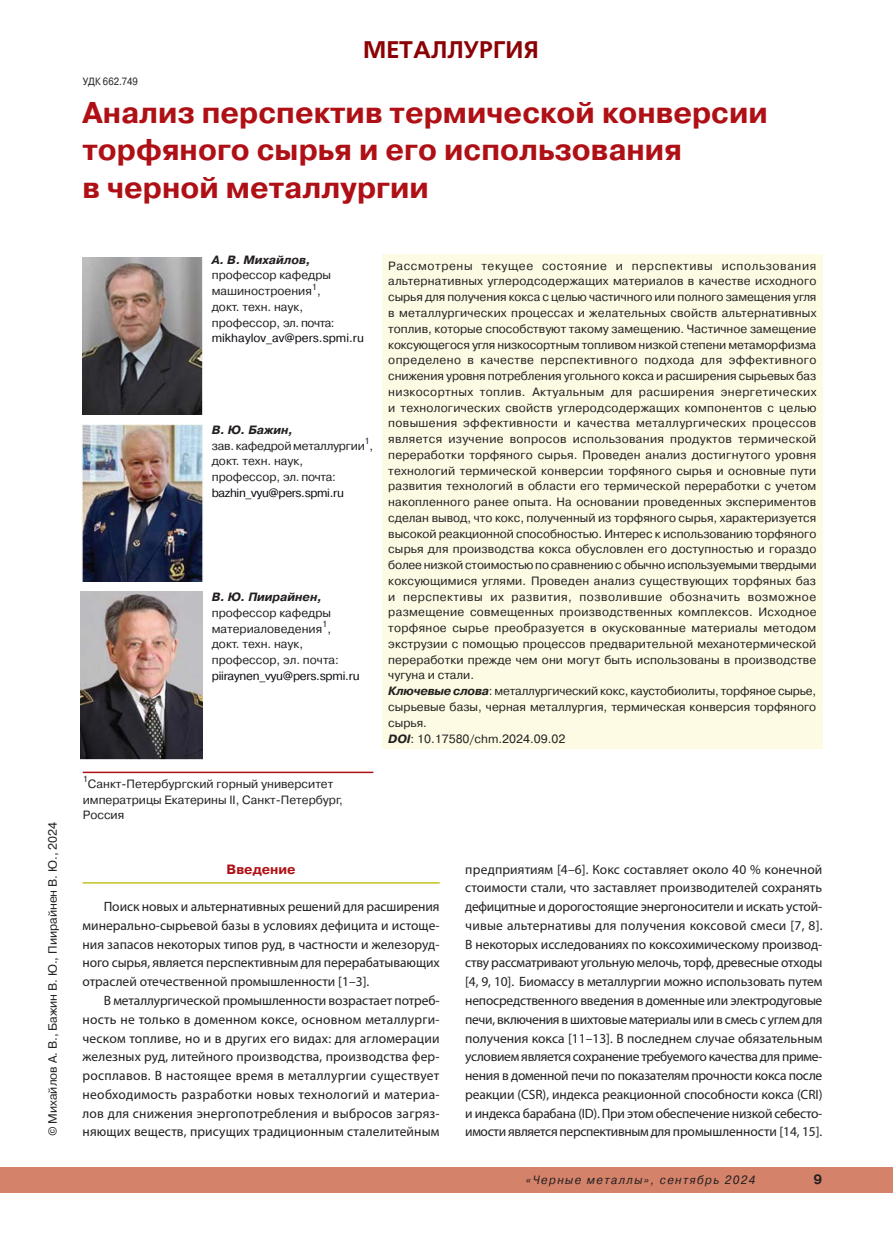
<style>
.page{position:relative;width:893px;height:1234px;background:#fff}
.page>*{position:absolute;margin:0;border:0;box-sizing:border-box;transform-origin:0 0}
.t1{font:700 30px/37.5px "Pragmatica C";color:#af1015}
.t2{font:700 24px "Free Set C";color:#8b0204}
.t3{font:13.5px/18.8px "Myriad Pro";color:#231f20;text-align:justify}
.t4{font:700 13.5px "Pragmatica C";color:#af1015}
.t5{font:700 13.5px "Pragmatica C";color:#231f20}
.t6{font:12px/15.8px "Pragmatica C";letter-spacing:.01em;color:#231f20}
.t7{font:12px/15.8px "Pragmatica C";letter-spacing:-.02em;color:#231f20}
.t8{font:12px "Pragmatica C";letter-spacing:-.02em;color:#080a0e}
.t9{font:italic 12px "Pragmatica C";letter-spacing:.125em;color:#231f20;scale:.94 1}
.t10{font:italic 700 12px "Pragmatica C";color:#231f20}
.t11{font:12px "Pragmatica C";color:#080a0e}
.t12{font:10.5px "Pragmatica C";color:#231f20;scale:.88 1}
.t13{font:9px "Pragmatica C";color:#231f20}
.s1{font-weight:700;font-style:italic}
</style>
<div class="page">
<div style="left:0;top:1167px;width:893px;height:25px;background:#d48269"></div>
<hr style="left:82px;top:881px;width:358px;height:2px;background:#c4c126">
<div style="left:382px;top:254px;width:440px;height:494px;background:#fdfbe4"></div>
<img style="left:83px;top:257px;width:119px;height:157px">
<img style="left:82px;top:424px;width:121px;height:157px">
<img style="left:81px;top:591px;width:121px;height:168px">
<hr style="left:83px;top:771px;width:290px;height:2px;background:#af1015">
<p class="t6" style="left:46px;top:1136px;width:316px;rotate:-90deg">© Михайлов А. В., Бажин В. Ю., Пиирайнен В. Ю., 2024</p>
<p class="t12" style="left:83px;top:78px;width:64px">УДК 662.749</p>
<h2 class="t2" style="left:363px;top:35px;width:177px">МЕТАЛЛУРГИЯ</h2>
<h1 class="t1" style="left:82px;top:94px;width:687px">Анализ перспектив термической конверсии торфяного сырья и его использования<br>в черной металлургии</h1>
<p class="t10" style="left:212px;top:253px;width:100px">А. В. Михайлов,</p>
<p class="t6" style="left:212px;top:268px;width:121px">профессор кафедры машиностроения ,</p>
<p class="t13" style="left:312px;top:283px;width:7px">1</p>
<p class="t6" style="left:212px;top:300px;width:124px">докт. техн. наук, профессор, эл. почта:</p>
<p class="t11" style="left:212px;top:334px;width:154px">mikhaylov_av@pers.spmi.ru</p>
<p class="t7" style="left:212px;top:422px;width:163px"><span class="s1">В. Ю. Бажин,<br></span>зав. кафедрой металлургии<sup>1</sup>, докт. техн. наук, профессор, эл. почта:</p>
<p class="t8" style="left:212px;top:488px;width:134px">bazhin_vyu@pers.spmi.ru</p>
<p class="t10" style="left:212px;top:590px;width:112px">В. Ю. Пиирайнен,</p>
<p class="t6" style="left:212px;top:605px;width:121px">профессор кафедры материаловедения ,</p>
<p class="t13" style="left:322px;top:620px;width:7px">1</p>
<p class="t6" style="left:212px;top:637px;width:129px">докт. техн. наук, профессор, эл. почта:</p>
<p class="t8" style="left:212px;top:671px;width:150px">piiraynen_vyu@pers.spmi.ru</p>
<p class="t13" style="left:83px;top:775px;width:7px">1</p>
<p class="t6" style="left:83px;top:776px;width:262px;text-indent:5px">Санкт-Петербургский горный университет императрицы Екатерины II, Санкт-Петербург,<br>Россия</p>
<p class="t6" style="left:388px;top:258px;width:430px">Рассмотрены текущее состояние и перспективы использования альтернативных углеродсодержащих материалов в качестве исходного сырья для получения кокса с целью частичного или полного замещения угля в металлургических процессах и желательных свойств альтернативных топлив, которые способствуют такому замещению. Частичное замещение коксующегося угля низкосортным топливом низкой степени метаморфизма определено в качестве перспективного подхода для эффективного снижения уровня потребления угольного кокса и расширения сырьевых баз низкосортных топлив. Актуальным для расширения энергетических и технологических свойств углеродсодержащих компонентов с целью повышения эффективности и качества металлургических процессов является изучение вопросов использования продуктов термической переработки торфяного сырья. Проведен анализ достигнутого уровня технологий термической конверсии торфяного сырья и основные пути развития технологий в области его термической переработки с учетом накопленного ранее опыта. На основании проведенных экспериментов сделан вывод, что кокс, полученный из торфяного сырья, характеризуется высокой реакционной способностью. Интерес к использованию торфяного сырья для производства кокса обусловлен его доступностью и гораздо более низкой стоимостью по сравнению с обычно используемыми твердыми коксующимися углями. Проведен анализ существующих торфяных баз и перспективы их развития, позволившие обозначить возможное размещение совмещенных производственных комплексов. Исходное торфяное сырье преобразуется в окускованные материалы методом экструзии с помощью процессов предварительной механотермической переработки прежде чем они могут быть использованы в производстве чугуна и стали.<br><span class="s1">Ключевые слова</span>: металлургический кокс, каустобиолиты, торфяное сырье, сырьевые базы, черная металлургия, термическая конверсия торфяного сырья.<br><span class="s1">DOI</span>: 10.17580/chm.2024.09.02</p>
<p class="t4" style="left:227px;top:860px;width:71px">Введение</p>
<p class="t3" style="left:82px;top:897px;width:359px;text-indent:21px">Поиск новых и альтернативных решений для расширения минерально-сырьевой базы в условиях дефицита и истоще&shy;ния запасов некоторых типов руд, в частности и железоруд&shy;ного сырья, является перспективным для перерабатывающих отраслей отечественной промышленности [1–3].</p>
<p class="t3" style="left:82px;top:991px;width:359px;text-indent:21px">В металлургической промышленности возрастает потреб&shy;ность не только в доменном коксе, основном металлурги&shy;ческом топливе, но и в других его видах: для агломерации железных руд, литейного производства, производства фер&shy;росплавов. В настоящее время в металлургии существует необходимость разработки новых технологий и материа&shy;лов для снижения энергопотребления и выбросов загряз&shy;няющих веществ, присущих традиционным сталелитейным</p>
<p class="t3" style="left:465px;top:860px;width:359px">предприятиям [4–6]. Кокс составляет около 40 % конечной стоимости стали, что заставляет производителей сохранять дефицитные и дорогостоящие энергоносители и искать устой&shy;чивые альтернативы для получения коксовой смеси [7, 8].<br>В некоторых исследованиях по коксохимическому производ&shy;ству рассматривают угольную мелочь, торф, древесные отходы [4, 9, 10]. Биомассу в металлургии можно использовать путем непосредственного введения в доменные или электродуговые печи, включения в шихтовые материалы или в смесь с углем для получения кокса [11–13]. В последнем случае обязательным условием является сохранение требуемого качества для приме&shy;нения в доменной печи по показателям прочности кокса после реакции (CSR), индекса реакционной способности кокса (CRI) и индекса барабана (ID). При этом обеспечение низкой себесто&shy;имости является перспективным для промышленности [14, 15].</p>
<p class="t9" style="left:526px;top:1175px;width:246px">«Черные металлы», сентябрь 2024</p>
<p class="t5" style="left:814px;top:1171px;width:10px">9</p>
</div>
